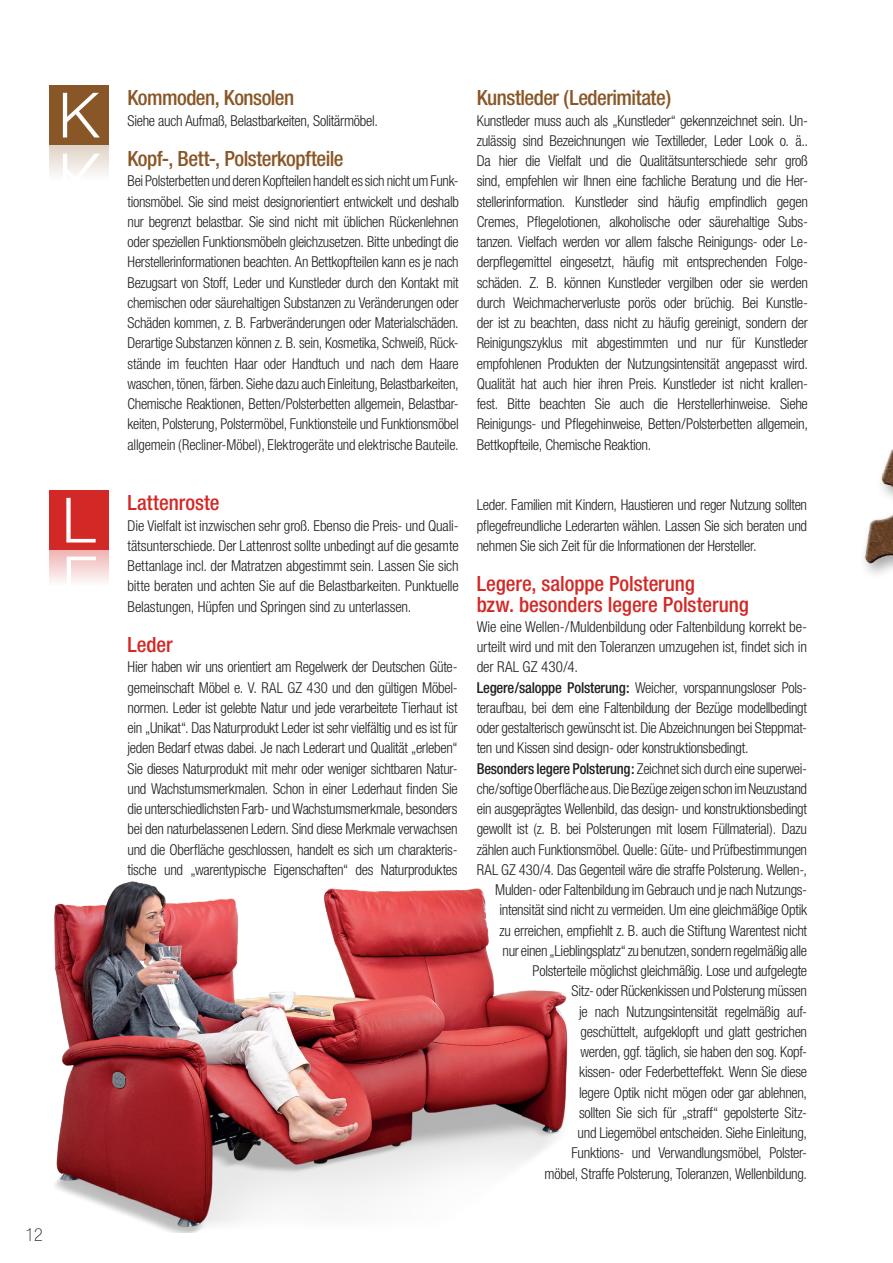
<style>
.page{position:relative;width:893px;height:1263px;background:#fff}
.page>*{position:absolute;margin:0;border:0;box-sizing:border-box;transform-origin:0 0}
.t1{font:300 62.55px "Helvetica Neue";color:#fff}
.t2{font:500 condensed 21px "Helvetica Neue";letter-spacing:-.025em;color:#895727}
.t3{font:500 condensed 21px/20.2px "Helvetica Neue";letter-spacing:-.005em;color:#d32926}
.t4{font:100 condensed 18px "Helvetica Neue";color:#231f20}
.t5{font:300 condensed 15px/20.2px "Helvetica Neue";letter-spacing:-.02em;color:#231f20;text-align:justify}
.t6{font:300 condensed 15px "Helvetica Neue";letter-spacing:.01em;color:#231f20}
.s1{font-weight:500}
</style>
<div class="page">
<div style="left:49px;top:550px;width:59px;height:59px;background:linear-gradient(to bottom,#f1bebd,#fff)"></div>
<div style="left:49px;top:490px;width:59px;height:60px;background:#d32926"></div>
<div style="left:49px;top:145px;width:59px;height:59px;background:linear-gradient(to bottom,#e4d9ce,#fff)"></div>
<div style="left:49px;top:85px;width:59px;height:60px;background:#895727"></div>
<img style="left:54px;top:881px;width:514px;height:352px">
<img style="left:864px;top:449px;width:29px;height:125px">
<svg style="left:63px;top:145px;width:37px;height:53px"></svg>
<h1 class="t1" style="left:62px;top:489px;width:35px">LL</h1>
<p class="t4" style="left:26px;top:1225px;width:19px">12</p>
<h2 class="t2" style="left:128px;top:85px;width:168px">Kommoden, Konsolen</h2>
<p class="t5" style="left:128px;top:110px;width:252px">Siehe auch Aufmaß, Belastbarkeiten, Solitärmöbel.</p>
<h2 class="t2" style="left:128px;top:146px;width:217px">Kopf-, Bett-, Polsterkopfteile</h2>
<p class="t5" style="left:128px;top:171px;width:333px">Bei Polsterbetten und deren Kopfteilen handelt es sich nicht um Funk&shy;tionsmöbel. Sie sind meist designorientiert entwickelt und deshalb nur begrenzt belastbar. Sie sind nicht mit üblichen Rückenlehnen oder speziellen Funktionsmöbeln gleichzusetzen. Bitte unbedingt die Herstellerinformationen beachten. An Bettkopfteilen kann es je nach Bezugsart von Stoff, Leder und Kunstleder durch den Kontakt mit chemischen oder säurehaltigen Substanzen zu Veränderungen oder Schäden kommen, z. B. Farbveränderungen oder Materialschäden.<br>Derartige Substanzen können z. B. sein, Kosmetika, Schweiß, Rück&shy;stände im feuchten Haar oder Handtuch und nach dem Haare waschen, tönen, färben. Siehe dazu auch Einleitung, Belastbarkeiten, Chemische Reaktionen, Betten/Polsterbetten allgemein, Belastbar&shy;keiten, Polsterung, Polstermöbel, Funktionsteile und Funktionsmöbel allgemein (Recliner-Möbel), Elektrogeräte und elektrische Bauteile.</p>
<h2 class="t3" style="left:128px;top:492px;width:94px">Lattenroste</h2>
<p class="t5" style="left:128px;top:515px;width:333px">Die Vielfalt ist inzwischen sehr groß. Ebenso die Preis- und Quali&shy;tätsunterschiede. Der Lattenrost sollte unbedingt auf die gesamte Bettanlage incl. der Matratzen abgestimmt sein. Lassen Sie sich bitte beraten und achten Sie auf die Belastbarkeiten. Punktuelle Belastungen, Hüpfen und Springen sind zu unterlassen.</p>
<h2 class="t3" style="left:128px;top:634px;width:47px">Leder</h2>
<p class="t5" style="left:128px;top:657px;width:332px">Hier haben wir uns orientiert am Regelwerk der Deutschen Güte&shy;gemeinschaft Möbel e. V. RAL GZ 430 und den gültigen Möbel&shy;normen. Leder ist gelebte Natur und jede verarbeitete Tierhaut ist ein „Unikat“. Das Naturprodukt Leder ist sehr vielfältig und es ist für jeden Bedarf etwas dabei. Je nach Lederart und Qualität „erleben“ Sie dieses Naturprodukt mit mehr oder weniger sichtbaren Natur&shy;und Wachstumsmerkmalen. Schon in einer Lederhaut finden Sie die unterschiedlichsten Farb- und Wachstumsmerkmale, besonders bei den naturbelassenen Ledern. Sind diese Merkmale verwachsen und die Oberfläche geschlossen, handelt es sich um charakteris&shy;tische und „warentypische Eigenschaften“ des Naturproduktes</p>
<h2 class="t2" style="left:477px;top:85px;width:196px">Kunstleder (Lederimitate)</h2>
<p class="t5" style="left:477px;top:110px;width:333px">Kunstleder muss auch als „Kunstleder“ gekennzeichnet sein. Un&shy;zulässig sind Bezeichnungen wie Textilleder, Leder Look o. ä..<br>Da hier die Vielfalt und die Qualitätsunterschiede sehr groß sind, empfehlen wir Ihnen eine fachliche Beratung und die Her&shy;stellerinformation. Kunstleder sind häufig empfindlich gegen Cremes, Pflegelotionen, alkoholische oder säurehaltige Subs&shy;tanzen. Vielfach werden vor allem falsche Reinigungs- oder Le&shy;derpflegemittel eingesetzt, häufig mit entsprechenden Folge&shy;schäden. Z. B. können Kunstleder vergilben oder sie werden durch Weichmacherverluste porös oder brüchig. Bei Kunstle&shy;der ist zu beachten, dass nicht zu häufig gereinigt, sondern der Reinigungszyklus mit abgestimmten und nur für Kunstleder empfohlenen Produkten der Nutzungsintensität angepasst wird.<br>Qualität hat auch hier ihren Preis. Kunstleder ist nicht krallen&shy;fest. Bitte beachten Sie auch die Herstellerhinweise. Siehe Reinigungs- und Pflegehinweise, Betten/Polsterbetten allgemein, Bettkopfteile, Chemische Reaktion.</p>
<p class="t5" style="left:477px;top:495px;width:332px">Leder. Familien mit Kindern, Haustieren und reger Nutzung sollten pflegefreundliche Lederarten wählen. Lassen Sie sich beraten und nehmen Sie sich Zeit für die Informationen der Hersteller.</p>
<h2 class="t3" style="left:477px;top:573px;width:274px">Legere, saloppe Polsterung<br>bzw. besonders legere Polsterung</h2>
<p class="t5" style="left:477px;top:616px;width:332px">Wie eine Wellen-/Muldenbildung oder Faltenbildung korrekt be-</p>
<p class="t5" style="left:477px;top:636px;width:332px">urteilt wird und mit den Toleranzen umzugehen ist, findet sich in</p>
<p class="t6" style="left:477px;top:658px;width:103px">der RAL GZ 430/4.</p>
<p class="t5" style="left:477px;top:677px;width:332px"><span class="s1">Legere/saloppe Polsterung:</span> Weicher, vorspannungsloser Pols-</p>
<p class="t5" style="left:477px;top:697px;width:332px">teraufbau, bei dem eine Faltenbildung der Bezüge modellbedingt</p>
<p class="t5" style="left:477px;top:717px;width:332px">oder gestalterisch gewünscht ist. Die Abzeichnungen bei Steppmat-</p>
<p class="t5" style="left:477px;top:738px;width:273px">ten und Kissen sind design- oder konstruktionsbedingt.</p>
<p class="t5" style="left:477px;top:758px;width:332px"><span class="s1">Besonders legere Polsterung:</span> Zeichnet sich durch eine superwei-</p>
<p class="t5" style="left:477px;top:778px;width:332px">che/softige Oberfläche aus. Die Bezüge zeigen schon im Neuzustand</p>
<p class="t5" style="left:477px;top:798px;width:332px">ein ausgeprägtes Wellenbild, das design- und konstruktionsbedingt</p>
<p class="t5" style="left:477px;top:819px;width:332px">gewollt ist (z. B. bei Polsterungen mit losem Füllmaterial). Dazu</p>
<p class="t5" style="left:477px;top:839px;width:332px">zählen auch Funktionsmöbel. Quelle: Güte- und Prüfbestimmungen</p>
<p class="t5" style="left:477px;top:859px;width:332px">RAL GZ 430/4. Das Gegenteil wäre die straffe Polsterung. Wellen-,</p>
<p class="t5" style="left:495px;top:879px;width:313px">Mulden- oder Faltenbildung im Gebrauch und je nach Nutzungs-</p>
<p class="t5" style="left:500px;top:900px;width:309px">intensität sind nicht zu vermeiden. Um eine gleichmäßige Optik</p>
<p class="t5" style="left:500px;top:920px;width:309px">zu erreichen, empfiehlt z. B. auch die Stiftung Warentest nicht</p>
<p class="t5" style="left:503px;top:940px;width:306px">nur einen „Lieblingsplatz“ zu benutzen, sondern regelmäßig alle</p>
<p class="t5" style="left:533px;top:960px;width:276px">Polsterteile möglichst gleichmäßig. Lose und aufgelegte</p>
<p class="t5" style="left:572px;top:981px;width:237px">Sitz- oder Rückenkissen und Polsterung müssen</p>
<p class="t5" style="left:579px;top:1001px;width:230px">je nach Nutzungsintensität regelmäßig auf-</p>
<p class="t5" style="left:581px;top:1021px;width:228px">geschüttelt, aufgeklopft und glatt gestrichen</p>
<p class="t5" style="left:581px;top:1041px;width:228px">werden, ggf. täglich, sie haben den sog. Kopf-</p>
<p class="t5" style="left:579px;top:1062px;width:230px">kissen- oder Federbetteffekt. Wenn Sie diese</p>
<p class="t5" style="left:579px;top:1082px;width:230px">legere Optik nicht mögen oder gar ablehnen,</p>
<p class="t5" style="left:579px;top:1102px;width:229px">sollten Sie sich für „straff“ gepolsterte Sitz-</p>
<p class="t5" style="left:578px;top:1122px;width:231px">und Liegemöbel entscheiden. Siehe Einleitung,</p>
<p class="t5" style="left:572px;top:1143px;width:237px">Funktions- und Verwandlungsmöbel, Polster-</p>
<p class="t5" style="left:545px;top:1163px;width:264px">möbel, Straffe Polsterung, Toleranzen, Wellenbildung.</p>
</div>
